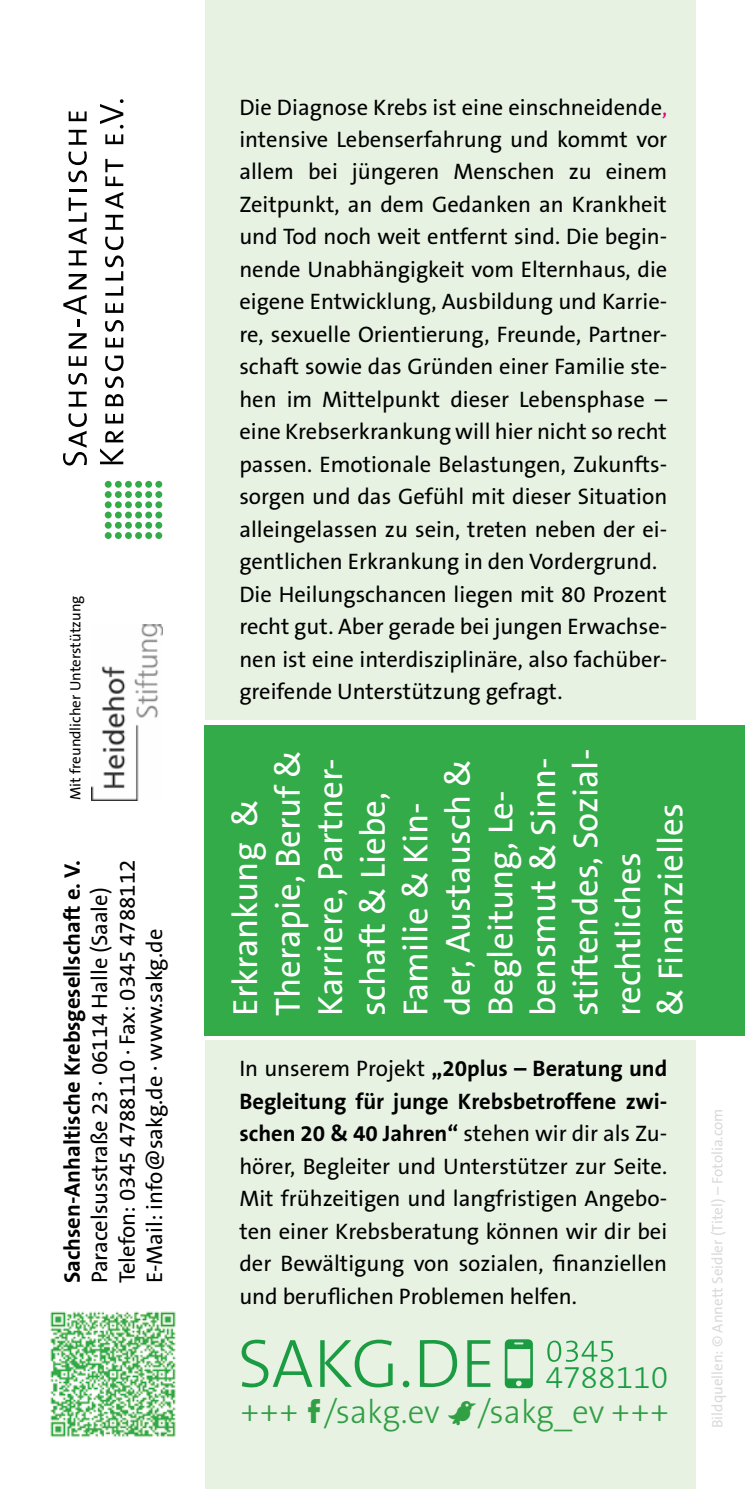
<style>
.page{position:relative;width:745px;height:1489px;background:#fff}
.page>*{position:absolute;margin:0;border:0;box-sizing:border-box;transform-origin:0 0}
.t1{font:300 69px "The Sans B3";letter-spacing:-.005em;color:#1b9c42}
.t2{font:35px/42.5px "The Sans B5 Plain";color:#fff}
.t3{font:300 33px "The Sans B3";letter-spacing:-.005em;color:#319f44}
.t4{font:300 32px "The Sans B3";color:#1b9c42}
.t5{font:22.5px/32.5px "The Sans B5 Plain";color:#000}
.t6{font:700 22.5px/32.5px "The Sans B7";color:#000}
.t7{font:15px "The Sans B5 Plain";color:#d9dada}
.t8{font:15px "The Sans B5 Plain";color:#000}
.s1{color:#e5007d}
.s2{font-family:"The Sans B5 Plain";font-weight:400}
.s3{font-family:"The Sans B7";font-weight:700}
.s4{font-family:"Modern Pictograms";font-weight:400;font-size:74px}
.s5{font-family:"Modern Pictograms";font-weight:400;font-size:39px}
</style>
<div class="page">
<div style="left:204px;top:0;width:490px;height:719px;background:#e7f2e3"></div>
<div style="left:204px;top:1040px;width:490px;height:448px;background:#e7f2e3"></div>
<div style="left:204px;top:725px;width:540px;height:310px;background:#34ab49"></div>
<img style="left:50px;top:1311px;width:126px;height:126px">
<svg style="left:100px;top:448px;width:23px;height:16px"></svg>
<svg style="left:105px;top:430px;width:18px;height:12px"></svg>
<svg style="left:105px;top:413px;width:18px;height:10px"></svg>
<svg style="left:105px;top:394px;width:18px;height:12px"></svg>
<svg style="left:105px;top:355px;width:18px;height:33px"></svg>
<svg style="left:105px;top:320px;width:18px;height:27px"></svg>
<svg style="left:105px;top:303px;width:18px;height:10px"></svg>
<svg style="left:105px;top:286px;width:18px;height:9px"></svg>
<svg style="left:105px;top:236px;width:18px;height:44px"></svg>
<svg style="left:105px;top:215px;width:18px;height:15px"></svg>
<svg style="left:105px;top:192px;width:18px;height:17px"></svg>
<svg style="left:105px;top:159px;width:18px;height:27px"></svg>
<svg style="left:100px;top:99px;width:23px;height:45px"></svg>
<svg style="left:63px;top:413px;width:24px;height:52px"></svg>
<svg style="left:69px;top:391px;width:18px;height:15px"></svg>
<svg style="left:68px;top:373px;width:19px;height:11px"></svg>
<svg style="left:69px;top:356px;width:18px;height:10px"></svg>
<svg style="left:69px;top:333px;width:18px;height:15px"></svg>
<svg style="left:63px;top:295px;width:24px;height:31px"></svg>
<svg style="left:69px;top:274px;width:18px;height:15px"></svg>
<svg style="left:69px;top:250px;width:18px;height:15px"></svg>
<svg style="left:69px;top:197px;width:18px;height:47px"></svg>
<hr style="left:69px;top:189px;width:18px;height:3px;background:#000">
<svg style="left:68px;top:151px;width:19px;height:31px"></svg>
<svg style="left:69px;top:130px;width:18px;height:15px"></svg>
<svg style="left:69px;top:111px;width:18px;height:10px"></svg>
<div style="left:105px;top:481px;width:7px;height:7px;background:#34ab49;border-radius:50%"></div>
<div style="left:155px;top:532px;width:7px;height:7px;background:#34ab49;border-radius:50%"></div>
<div style="left:155px;top:522px;width:7px;height:6px;background:#34ab49;border-radius:50%"></div>
<div style="left:145px;top:532px;width:7px;height:7px;background:#34ab49;border-radius:50%"></div>
<div style="left:155px;top:511px;width:7px;height:7px;background:#34ab49;border-radius:50%"></div>
<div style="left:145px;top:522px;width:7px;height:6px;background:#34ab49;border-radius:50%"></div>
<div style="left:135px;top:532px;width:7px;height:7px;background:#34ab49;border-radius:50%"></div>
<div style="left:155px;top:501px;width:7px;height:7px;background:#34ab49;border-radius:50%"></div>
<div style="left:145px;top:511px;width:7px;height:7px;background:#34ab49;border-radius:50%"></div>
<div style="left:135px;top:522px;width:7px;height:6px;background:#34ab49;border-radius:50%"></div>
<div style="left:125px;top:532px;width:7px;height:7px;background:#34ab49;border-radius:50%"></div>
<div style="left:155px;top:491px;width:7px;height:7px;background:#34ab49;border-radius:50%"></div>
<div style="left:145px;top:501px;width:7px;height:7px;background:#34ab49;border-radius:50%"></div>
<div style="left:135px;top:511px;width:7px;height:7px;background:#34ab49;border-radius:50%"></div>
<div style="left:125px;top:522px;width:7px;height:6px;background:#34ab49;border-radius:50%"></div>
<div style="left:115px;top:532px;width:7px;height:7px;background:#34ab49;border-radius:50%"></div>
<div style="left:155px;top:481px;width:7px;height:7px;background:#34ab49;border-radius:50%"></div>
<div style="left:145px;top:491px;width:7px;height:7px;background:#34ab49;border-radius:50%"></div>
<div style="left:135px;top:501px;width:7px;height:7px;background:#34ab49;border-radius:50%"></div>
<div style="left:125px;top:511px;width:7px;height:7px;background:#34ab49;border-radius:50%"></div>
<div style="left:115px;top:522px;width:7px;height:6px;background:#34ab49;border-radius:50%"></div>
<div style="left:105px;top:532px;width:7px;height:7px;background:#34ab49;border-radius:50%"></div>
<div style="left:145px;top:481px;width:7px;height:7px;background:#34ab49;border-radius:50%"></div>
<div style="left:135px;top:491px;width:7px;height:7px;background:#34ab49;border-radius:50%"></div>
<div style="left:125px;top:501px;width:7px;height:7px;background:#34ab49;border-radius:50%"></div>
<div style="left:115px;top:511px;width:7px;height:7px;background:#34ab49;border-radius:50%"></div>
<div style="left:105px;top:522px;width:7px;height:6px;background:#34ab49;border-radius:50%"></div>
<div style="left:135px;top:481px;width:7px;height:7px;background:#34ab49;border-radius:50%"></div>
<div style="left:125px;top:491px;width:7px;height:7px;background:#34ab49;border-radius:50%"></div>
<div style="left:115px;top:501px;width:7px;height:7px;background:#34ab49;border-radius:50%"></div>
<div style="left:105px;top:511px;width:7px;height:7px;background:#34ab49;border-radius:50%"></div>
<div style="left:125px;top:481px;width:7px;height:7px;background:#34ab49;border-radius:50%"></div>
<div style="left:115px;top:491px;width:7px;height:7px;background:#34ab49;border-radius:50%"></div>
<div style="left:105px;top:501px;width:7px;height:7px;background:#34ab49;border-radius:50%"></div>
<div style="left:115px;top:481px;width:7px;height:7px;background:#34ab49;border-radius:50%"></div>
<div style="left:105px;top:491px;width:7px;height:7px;background:#34ab49;border-radius:50%"></div>
<img style="left:91px;top:624px;width:71px;height:176px">
<svg style="left:547px;top:1340px;width:66px;height:21px"></svg>
<p class="t8" style="left:67px;top:800px;width:206px;rotate:-90deg">Mit freundlicher Unterstützung</p>
<p class="t6" style="left:56px;top:1283px;width:424px;rotate:-90deg">Sachsen-Anhaltische Krebsgesellschaft e. V.</p>
<p class="t5" style="left:86px;top:1283px;width:425px;line-height:27.5px;rotate:-90deg">Paracelsusstraße 23 · 06114 Halle (Saale)<br>Telefon: 0345 4788110 · Fax: 0345 4788112<br>E-Mail: info@sakg.de · www.sakg.de</p>
<p class="t5" style="left:239px;top:91px;width:429px">Die Diagnose Krebs ist eine einschneidende<span class="s1">, </span>intensive Lebenserfahrung und kommt vor allem bei jüngeren Menschen zu einem Zeitpunkt, an dem Gedanken an Krankheit und Tod noch weit entfernt sind. Die begin&shy;nende Unabhängigkeit vom Elternhaus, die eigene Entwicklung, Ausbildung und Karrie&shy;re, sexuelle Orientierung, Freunde, Partner&shy;schaft sowie das Gründen einer Familie ste&shy;hen im Mittelpunkt dieser Lebensphase – eine Krebserkrankung will hier nicht so recht passen. Emotionale Belastungen, Zukunfts&shy;sorgen und das Gefühl mit dieser Situation alleingelassen zu sein, treten neben der ei&shy;gentlichen Erkrankung in den Vordergrund.<br>Die Heilungschancen liegen mit 80 Prozent recht gut. Aber gerade bei jungen Erwachse&shy;nen ist eine interdisziplinäre, also fachüber&shy;greifende Unterstützung gefragt.</p>
<h2 class="t2" style="left:225px;top:1015px;width:268px;rotate:-90deg">Erkrankung &amp;<br>Therapie, Beruf &amp;<br>Karriere, Partner&shy;schaft &amp; Liebe,<br>Familie &amp; Kin&shy;der, Austausch &amp;<br>Begleitung, Le&shy;bensmut &amp; Sinn&shy;stiftendes, Sozial&shy;rechtliches<br>&amp; Finanzielles</h2>
<p class="t6" style="left:239px;top:1053px;width:429px"><span class="s2">In unserem Projekt</span> „20plus – Beratung und<br>Begleitung für junge Krebsbetroffene zwi-</p>
<p class="t5" style="left:239px;top:1118px;width:429px;text-align:justify"><span class="s3">schen 20 &amp; 40 Jahren“</span> stehen wir dir als Zu&shy;hörer, Begleiter und Unterstützer zur Seite.<br>Mit frühzeitigen und langfristigen Angebo&shy;ten einer Krebsberatung können wir dir bei der Bewältigung von sozialen, finanziellen und beruflichen Problemen helfen.</p>
<h1 class="t1" style="left:237px;top:1326px;width:304px">SAKG.DE<span class="s4">O</span></h1>
<h3 class="t4" style="left:545px;top:1359px;width:124px">4788110</h3>
<h3 class="t3" style="left:240px;top:1393px;width:429px">+++ <span class="s5">F</span>/sakg.ev <span class="s5">t</span>/sakg_ev +++</h3>
<p class="t7" style="left:708px;top:1427px;width:321px;rotate:-90deg">Bildquellen: © Annett Seidler (Titel) – Fotolia.com</p>
</div>
